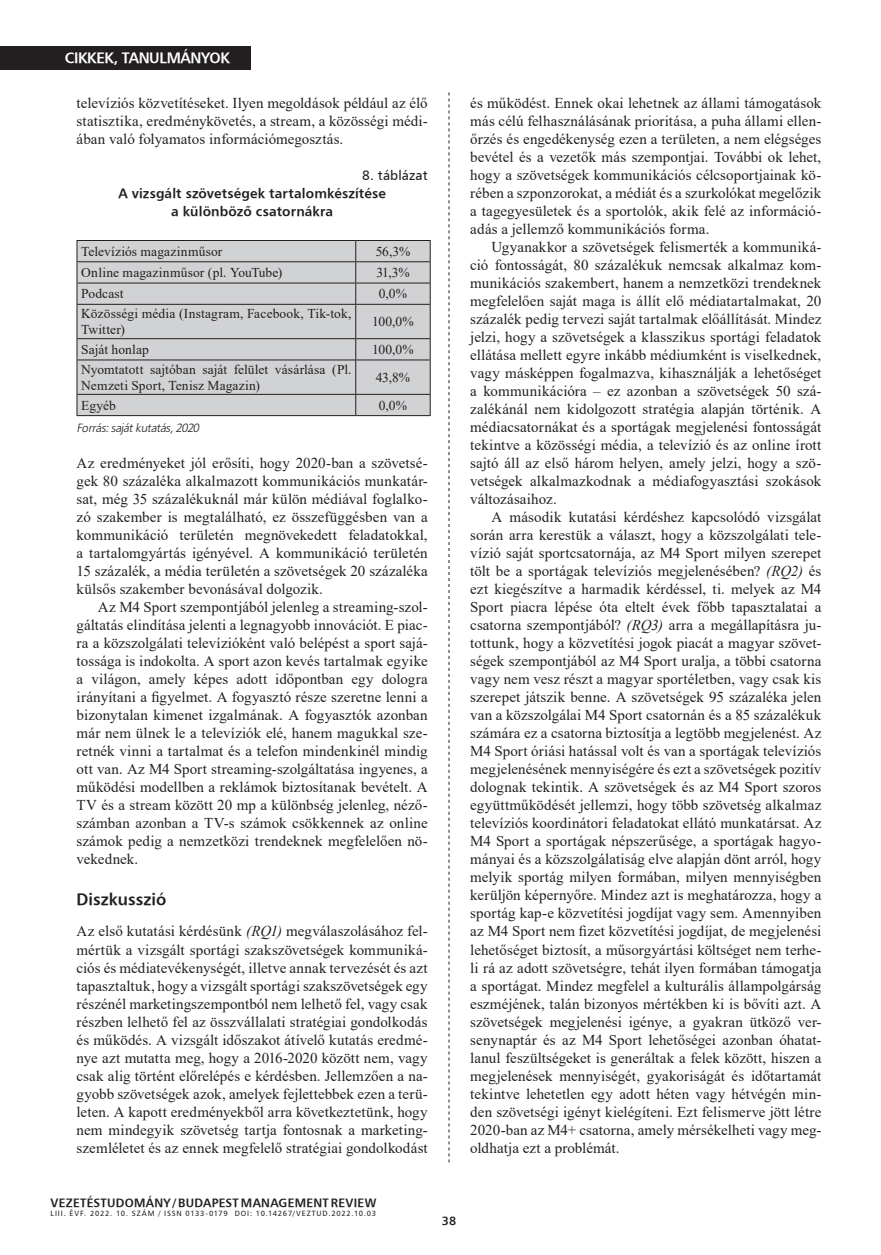
<style>
.page{position:relative;width:881px;height:1255px;background:#fff}
.page>*{position:absolute;margin:0;border:0;box-sizing:border-box;transform-origin:0 0}
.Kiemelés_I{font:16.5px "H Humanist 777 BT Bold";letter-spacing:.005em;color:#231f20}
.kenyérszöveg_opcioná{font:15px/18px "Times New Roman";letter-spacing:.005em;color:#231f20;text-align:justify}
.kenyérszöveg_tompa{font:15px/18px "Times New Roman";letter-spacing:.005em;color:#231f20;text-align:justify}
.t1{font:15px "H Humanist 777 BT Bold";letter-spacing:-.025em;color:#fff}
.kenyérszöveg_tompa-2{font:13.5px/16.5px "Times New Roman";letter-spacing:.01em;color:#231f20}
.Táblázat_cím{font:13.5px/18px "H Humanist 777 BT Bold";letter-spacing:.01em;color:#231f20;text-align:center}
.Táblázat_cím-2{font:13.5px "H Humanist 777 BT";letter-spacing:.005em;color:#231f20}
.t2{font:12px "H Humanist 777 BT Bold";letter-spacing:.02em;color:#231f20}
.kenyérszöveg_tompa-3{font:italic 12px "Humanist 777 Lt PFL";color:#231f20}
.t3{font:7.5px "H Humanist 777 BT";letter-spacing:.105em;color:#231f20}
.s1{font-style:italic}
</style>
<div class="page">
<div style="left:0;top:46px;width:251px;height:23px;background:#231f20"></div>
<svg style="left:448px;top:92px;width:1px;height:1070px"></svg>
<div style="left:78px;top:241px;width:351px;height:174px;background:#d1d2d4"></div>
<hr style="left:77px;top:240px;width:278px;height:1px;background:#231f20">
<hr style="left:355px;top:240px;width:75px;height:1px;background:#231f20">
<hr style="left:77px;top:261px;width:278px;height:1px;background:#231f20">
<hr style="left:355px;top:261px;width:75px;height:1px;background:#231f20">
<hr style="left:77px;top:283px;width:278px;height:1px;background:#231f20">
<svg style="left:77px;top:241px;width:1px;height:63px"></svg>
<hr style="left:355px;top:283px;width:75px;height:1px;background:#231f20">
<svg style="left:355px;top:241px;width:1px;height:63px"></svg>
<svg style="left:429px;top:241px;width:1px;height:63px"></svg>
<hr style="left:77px;top:304px;width:278px;height:1px;background:#231f20">
<hr style="left:77px;top:305px;width:1px;height:33px;background:#231f20">
<hr style="left:355px;top:304px;width:75px;height:1px;background:#231f20">
<hr style="left:355px;top:305px;width:1px;height:33px;background:#231f20">
<hr style="left:429px;top:305px;width:1px;height:33px;background:#231f20">
<hr style="left:77px;top:338px;width:278px;height:1px;background:#231f20">
<svg style="left:77px;top:339px;width:1px;height:20px"></svg>
<hr style="left:355px;top:338px;width:75px;height:1px;background:#231f20">
<svg style="left:355px;top:339px;width:1px;height:20px"></svg>
<svg style="left:429px;top:339px;width:1px;height:20px"></svg>
<hr style="left:77px;top:359px;width:278px;height:1px;background:#231f20">
<hr style="left:77px;top:360px;width:1px;height:34px;background:#231f20">
<hr style="left:355px;top:359px;width:75px;height:1px;background:#231f20">
<hr style="left:355px;top:360px;width:1px;height:34px;background:#231f20">
<hr style="left:429px;top:360px;width:1px;height:34px;background:#231f20">
<hr style="left:77px;top:394px;width:278px;height:1px;background:#231f20">
<svg style="left:77px;top:395px;width:1px;height:20px"></svg>
<hr style="left:355px;top:394px;width:75px;height:1px;background:#231f20">
<svg style="left:355px;top:395px;width:1px;height:20px"></svg>
<svg style="left:429px;top:395px;width:1px;height:20px"></svg>
<hr style="left:77px;top:415px;width:278px;height:1px;background:#231f20">
<hr style="left:355px;top:415px;width:75px;height:1px;background:#231f20">
<p class="t1" style="left:65px;top:49px;width:166px">CIKKEK, TANULMÁNYOK</p>
<p class="kenyérszöveg_opcioná" style="left:77px;top:94px;width:352px">televíziós közvetítéseket. Ilyen megoldások például az élő statisztika, eredménykövetés, a stream, a közösségi médi&shy;ában való folyamatos információmegosztás.</p>
<p class="Táblázat_cím-2" style="left:362px;top:167px;width:67px">8. táblázat</p>
<p class="Táblázat_cím" style="left:118px;top:184px;width:268px">A vizsgált szövetségek tartalomkészítése a különböző csatornákra</p>
<p class="kenyérszöveg_tompa-2" style="left:81px;top:242px;width:143px">Televíziós magazinműsor</p>
<p class="kenyérszöveg_tompa-2" style="left:375px;top:242px;width:36px">56,3%</p>
<p class="kenyérszöveg_tompa-2" style="left:81px;top:264px;width:202px">Online magazinműsor (pl. YouTube)</p>
<p class="kenyérszöveg_tompa-2" style="left:376px;top:264px;width:35px">31,3%</p>
<p class="kenyérszöveg_tompa-2" style="left:81px;top:285px;width:44px">Podcast</p>
<p class="kenyérszöveg_tompa-2" style="left:379px;top:285px;width:30px">0,0%</p>
<p class="kenyérszöveg_tompa-2" style="left:81px;top:305px;width:272px">Közösségi média (Instagram, Facebook, Tik-tok,<br>Twitter)</p>
<p class="kenyérszöveg_tompa-2" style="left:372px;top:313px;width:43px">100,0%</p>
<p class="kenyérszöveg_tompa-2" style="left:81px;top:341px;width:69px">Saját honlap</p>
<p class="kenyérszöveg_tompa-2" style="left:372px;top:341px;width:43px">100,0%</p>
<p class="kenyérszöveg_tompa-2" style="left:81px;top:360px;width:272px">Nyomtatott sajtóban saját felület vásárlása (Pl.<br>Nemzeti Sport, Tenisz Magazin)</p>
<p class="kenyérszöveg_tompa-2" style="left:375px;top:368px;width:36px">43,8%</p>
<p class="kenyérszöveg_tompa-2" style="left:81px;top:396px;width:36px">Egyéb</p>
<p class="kenyérszöveg_tompa-2" style="left:379px;top:396px;width:30px">0,0%</p>
<p class="kenyérszöveg_tompa-3" style="left:77px;top:420px;width:126px">Forrás:sajátkutatás,2020</p>
<p class="kenyérszöveg_tompa" style="left:77px;top:454px;width:352px">Az eredményeket jól erősíti, hogy 2020-ban a szövetsé&shy;gek 80 százaléka alkalmazott kommunikációs munkatár&shy;sat, még 35 százalékuknál már külön médiával foglalko&shy;zó szakember is megtalálható, ez összefüggésben van a kommunikáció területén megnövekedett feladatokkal, a tartalomgyártás igényével. A kommunikáció területén 15 százalék, a média területén a szövetségek 20 százaléka külsős szakember bevonásával dolgozik.</p>
<p class="kenyérszöveg_opcioná" style="left:77px;top:598px;width:352px;text-indent:21px">Az M4 Sport szempontjából jelenleg a streaming-szol&shy;gáltatás elindítása jelenti a legnagyobb innovációt. E piac&shy;ra a közszolgálati televízióként való belépést a sport sajá&shy;tossága is indokolta. A sport azon kevés tartalmak egyike a világon, amely képes adott időpontban egy dologra irányítani a figyelmet. A fogyasztó része szeretne lenni a bizonytalan kimenet izgalmának. A fogyasztók azonban már nem ülnek le a televíziók elé, hanem magukkal sze&shy;retnék vinni a tartalmat és a telefon mindenkinél mindig ott van. Az M4 Sport streaming-szolgáltatása ingyenes, a működési modellben a reklámok biztosítanak bevételt. A TV és a stream között 20 mp a különbség jelenleg, néző&shy;számban azonban a TV-s számok csökkennek az online számok pedig a nemzetközi trendeknek megfelelően nö&shy;vekednek.</p>
<p class="Kiemelés_I" style="left:77px;top:888px;width:91px">Diszkusszió</p>
<p class="kenyérszöveg_tompa" style="left:77px;top:922px;width:352px">Az első kutatási kérdésünk <span class="s1">(RQ1)</span> megválaszolásához fel&shy;mértük a vizsgált sportági szakszövetségek kommuniká&shy;ciós és médiatevékenységét, illetve annak tervezését és azt tapasztaltuk, hogy a vizsgált sportági szakszövetségek egy részénél marketingszempontból nem lelhető fel, vagy csak részben lelhető fel az összvállalati stratégiai gondolkodás és működés. A vizsgált időszakot átívelő kutatás eredmé&shy;nye azt mutatta meg, hogy a 2016-2020 között nem, vagy csak alig történt előrelépés e kérdésben. Jellemzően a na&shy;gyobb szövetségek azok, amelyek fejlettebbek ezen a terü&shy;leten. A kapott eredményekből arra következtetünk, hogy nem mindegyik szövetség tartja fontosnak a marketing&shy;szemléletet és az ennek megfelelő stratégiai gondolkodást</p>
<p class="kenyérszöveg_tompa" style="left:470px;top:94px;width:352px">és működést. Ennek okai lehetnek az állami támogatások más célú felhasználásának prioritása, a puha állami ellen&shy;őrzés és engedékenység ezen a területen, a nem elégséges bevétel és a vezetők más szempontjai. További ok lehet, hogy a szövetségek kommunikációs célcsoportjainak kö&shy;rében a szponzorokat, a médiát és a szurkolókat megelőzik a tagegyesületek és a sportolók, akik felé az információ&shy;adás a jellemző kommunikációs forma.</p>
<p class="kenyérszöveg_opcioná" style="left:470px;top:238px;width:352px;text-indent:21px">Ugyanakkor a szövetségek felismerték a kommuniká&shy;ció fontosságát, 80 százalékuk nemcsak alkalmaz kom&shy;munikációs szakembert, hanem a nemzetközi trendeknek megfelelően saját maga is állít elő médiatartalmakat, 20 százalék pedig tervezi saját tartalmak előállítását. Mindez jelzi, hogy a szövetségek a klasszikus sportági feladatok ellátása mellett egyre inkább médiumként is viselkednek, vagy másképpen fogalmazva, kihasználják a lehetőséget a kommunikációra – ez azonban a szövetségek 50 szá&shy;zalékánál nem kidolgozott stratégia alapján történik. A médiacsatornákat és a sportágak megjelenési fontosságát tekintve a közösségi média, a televízió és az online írott sajtó áll az első három helyen, amely jelzi, hogy a szö&shy;vetségek alkalmazkodnak a médiafogyasztási szokások változásaihoz.</p>
<p class="kenyérszöveg_opcioná" style="left:470px;top:508px;width:352px;text-indent:21px">A második kutatási kérdéshez kapcsolódó vizsgálat során arra kerestük a választ, hogy a közszolgálati tele&shy;vízió saját sportcsatornája, az M4 Sport milyen szerepet tölt be a sportágak televíziós megjelenésében? <span class="s1">(RQ2)</span> és ezt kiegészítve a harmadik kérdéssel, ti. melyek az M4<br>Sport piacra lépése óta eltelt évek főbb tapasztalatai a csatorna szempontjából? <span class="s1">(RQ3)</span> arra a megállapításra ju&shy;tottunk, hogy a közvetítési jogok piacát a magyar szövet&shy;ségek szempontjából az M4 Sport uralja, a többi csatorna vagy nem vesz részt a magyar sportéletben, vagy csak kis szerepet játszik benne. A szövetségek 95 százaléka jelen van a közszolgálai M4 Sport csatornán és a 85 százalékuk számára ez a csatorna biztosítja a legtöbb megjelenést. Az M4 Sport óriási hatással volt és van a sportágak televíziós megjelenésének mennyiségére és ezt a szövetségek pozitív dolognak tekintik. A szövetségek és az M4 Sport szoros együttműködését jellemzi, hogy több szövetség alkalmaz televíziós koordinátori feladatokat ellátó munkatársat. Az M4 Sport a sportágak népszerűsége, a sportágak hagyo&shy;mányai és a közszolgálatiság elve alapján dönt arról, hogy melyik sportág milyen formában, milyen mennyiségben kerüljön képernyőre. Mindez azt is meghatározza, hogy a sportág kap-e közvetítési jogdíjat vagy sem. Amennyiben az M4 Sport nem fizet közvetítési jogdíjat, de megjelenési lehetőséget biztosít, a műsorgyártási költséget nem terhe&shy;li rá az adott szövetségre, tehát ilyen formában támogatja a sportágat. Mindez megfelel a kulturális állampolgárság eszméjének, talán bizonyos mértékben ki is bővíti azt. A szövetségek megjelenési igénye, a gyakran ütköző ver&shy;senynaptár és az M4 Sport lehetőségei azonban óhatat&shy;lanul feszültségeket is generáltak a felek között, hiszen a megjelenések mennyiségét, gyakoriságát és időtartamát tekintve lehetetlen egy adott héten vagy hétvégén min&shy;den szövetségi igényt kielégíteni. Ezt felismerve jött létre 2020-ban az M4+ csatorna, amely mérsékelheti vagy meg&shy;oldhatja ezt a problémát.</p>
<p class="t2" style="left:51px;top:1194px;width:327px">VEZETÉSTUDOMÁNY / BUDAPEST MANAGEMENT REVIEW</p>
<p class="t3" style="left:51px;top:1208px;width:327px">LIII. ÉVF. 2022. 10. SZÁM / ISSN 0133-0179 DOI: 10.14267/VEZTUD.2022.10.03</p>
<p class="t2" style="left:441px;top:1212px;width:16px">38</p>
</div>
